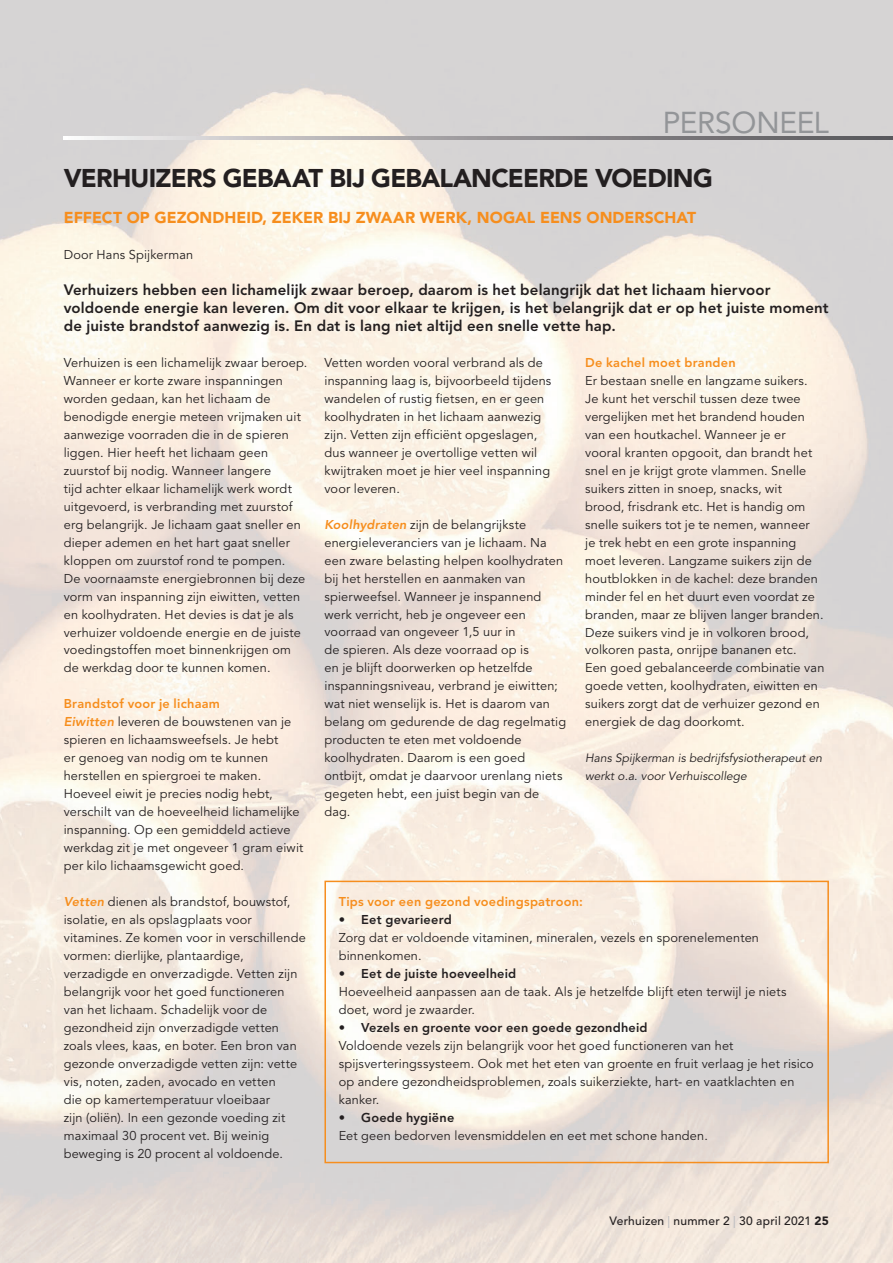
<style>
.page{position:relative;width:893px;height:1263px;background:#fff}
.page>*{position:absolute;margin:0;border:0;box-sizing:border-box;transform-origin:0 0}
.t1{font:30px "Avenir LT Std";letter-spacing:-.015em;color:#939598}
.t2{font:900 25.5px "Avenir LT Std";letter-spacing:-.03em;color:#231f20}
.t3{font:900 15.75px "Avenir LT Std";color:#f68e1e}
.t4{font:800 15px/18px "Avenir LT Std";letter-spacing:.01em;color:#231f20}
.t5{font:12.75px/18px "Avenir LT Std";letter-spacing:.01em;color:#231f20}
.t6{font:800 12.75px "Avenir LT Std";letter-spacing:.015em;color:#231f20}
.t7{font:800 12.75px "Avenir LT Std";letter-spacing:.015em;color:#f68e1e}
.t8{font:italic 12px/18px "Avenir LT Std";color:#231f20}
.t9{font:500 12px "Avenir LT Std";letter-spacing:.02em;color:#231f20}
.s1{font-weight:800;color:#f68e1e}
.s2{font-weight:800;font-style:italic;color:#f68e1e}
.s3{color:#bcbdc0}
.s4{font-weight:900}
</style>
<div class="page">
<img style="left:682px;top:0;width:211px;height:1263px">
<svg style="left:74px;top:136px;width:819px;height:3px;background:#9f9d9f"></svg>
<div style="left:324px;top:881px;width:505px;height:282px;border:2px solid #f68e1e"></div>
<h1 class="t1" style="left:663px;top:105px;width:167px">PERSONEEL</h1>
<h2 class="t2" style="left:64px;top:163px;width:650px">VERHUIZERS GEBAAT BIJ GEBALANCEERDE VOEDING</h2>
<p class="t3" style="left:64px;top:208px;width:634px">EFFECT OP GEZONDHEID, ZEKER BIJ ZWAAR WERK, NOGAL EENS ONDERSCHAT</p>
<p class="t5" style="left:64px;top:246px;width:131px">Door Hans Spijkerman</p>
<p class="t4" style="left:64px;top:282px;width:766px">Verhuizers hebben een lichamelijk zwaar beroep, daarom is het belangrijk dat het lichaam hiervoor voldoende energie kan leveren. Om dit voor elkaar te krijgen, is het belangrijk dat er op het juiste moment de juiste brandstof aanwezig is. En dat is lang niet altijd een snelle vette hap.</p>
<p class="t5" style="left:64px;top:354px;width:245px">Verhuizen is een lichamelijk zwaar beroep.<br>Wanneer er korte zware inspanningen worden gedaan, kan het lichaam de benodigde energie meteen vrijmaken uit aanwezige voorraden die in de spieren liggen. Hier heeft het lichaam geen zuurstof bij nodig. Wanneer langere<br>tijd achter elkaar lichamelijk werk wordt uitgevoerd, is verbranding met zuurstof erg belangrijk. Je lichaam gaat sneller en dieper ademen en het hart gaat sneller kloppen om zuurstof rond te pompen.<br>De voornaamste energiebronnen bij deze vorm van inspanning zijn eiwitten, vetten en koolhydraten. Het devies is dat je als verhuizer voldoende energie en de juiste voedingstoffen moet binnenkrijgen om de werkdag door te kunnen komen.</p>
<p class="t5" style="left:64px;top:696px;width:241px"><span class="s1">Brandstof voor je lichaam<br></span><span class="s2">Eiwitten</span> leveren de bouwstenen van je spieren en lichaamsweefsels. Je hebt<br>er genoeg van nodig om te kunnen herstellen en spiergroei te maken.<br>Hoeveel eiwit je precies nodig hebt, verschilt van de hoeveelheid lichamelijke inspanning. Op een gemiddeld actieve werkdag zit je met ongeveer 1 gram eiwit per kilo lichaamsgewicht goed.</p>
<p class="t5" style="left:64px;top:894px;width:244px"><span class="s2">Vetten</span> dienen als brandstof, bouwstof, isolatie, en als opslagplaats voor vitamines. Ze komen voor in verschillende vormen: dierlijke, plantaardige, verzadigde en onverzadigde. Vetten zijn belangrijk voor het goed functioneren van het lichaam. Schadelijk voor de gezondheid zijn onverzadigde vetten zoals vlees, kaas, en boter. Een bron van gezonde onverzadigde vetten zijn: vette vis, noten, zaden, avocado en vetten<br>die op kamertemperatuur vloeibaar<br>zijn (oliën). In een gezonde voeding zit maximaal 30 procent vet. Bij weinig beweging is 20 procent al voldoende.</p>
<p class="t7" style="left:585px;top:357px;width:152px">De kachel moet branden</p>
<p class="t5" style="left:585px;top:372px;width:241px">Er bestaan snelle en langzame suikers.<br>Je kunt het verschil tussen deze twee vergelijken met het brandend houden van een houtkachel. Wanneer je er vooral kranten opgooit, dan brandt het snel en je krijgt grote vlammen. Snelle suikers zitten in snoep, snacks, wit<br>brood, frisdrank etc. Het is handig om snelle suikers tot je te nemen, wanneer<br>je trek hebt en een grote inspanning moet leveren. Langzame suikers zijn de houtblokken in de kachel: deze branden minder fel en het duurt even voordat ze branden, maar ze blijven langer branden.<br>Deze suikers vind je in volkoren brood, volkoren pasta, onrijpe bananen etc.<br>Een goed gebalanceerde combinatie van goede vetten, koolhydraten, eiwitten en suikers zorgt dat de verhuizer gezond en energiek de dag doorkomt.</p>
<p class="t8" style="left:585px;top:750px;width:238px">Hans Spijkerman is bedrijfsfysiotherapeut en werkt o.a. voor Verhuiscollege</p>
<p class="t5" style="left:324px;top:354px;width:228px">Vetten worden vooral verbrand als de inspanning laag is, bijvoorbeeld tijdens wandelen of rustig fietsen, en er geen koolhydraten in het lichaam aanwezig zijn. Vetten zijn efficiënt opgeslagen, dus wanneer je overtollige vetten wil kwijtraken moet je hier veel inspanning voor leveren.</p>
<p class="t5" style="left:324px;top:516px;width:243px"><span class="s2">Koolhydraten</span> zijn de belangrijkste energieleveranciers van je lichaam. Na een zware belasting helpen koolhydraten bij het herstellen en aanmaken van spierweefsel. Wanneer je inspannend werk verricht, heb je ongeveer een voorraad van ongeveer 1,5 uur in<br>de spieren. Als deze voorraad op is<br>en je blijft doorwerken op hetzelfde inspanningsniveau, verbrand je eiwitten; wat niet wenselijk is. Het is daarom van belang om gedurende de dag regelmatig producten te eten met voldoende koolhydraten. Daarom is een goed ontbijt, omdat je daarvoor urenlang niets gegeten hebt, een juist begin van de dag.</p>
<p class="t7" style="left:339px;top:896px;width:246px">Tips voor een gezond voedingspatroon:</p>
<p class="t6" style="left:339px;top:914px;width:115px">• Eet gevarieerd</p>
<p class="t5" style="left:339px;top:930px;width:422px">Zorg dat er voldoende vitaminen, mineralen, vezels en sporenelementen binnenkomen.</p>
<p class="t6" style="left:339px;top:968px;width:179px">• Eet de juiste hoeveelheid</p>
<p class="t5" style="left:339px;top:984px;width:449px">Hoeveelheid aanpassen aan de taak. Als je hetzelfde blijft eten terwijl je niets doet, word je zwaarder.</p>
<p class="t6" style="left:339px;top:1022px;width:310px">• Vezels en groente voor een goede gezondheid</p>
<p class="t5" style="left:339px;top:1038px;width:476px">Voldoende vezels zijn belangrijk voor het goed functioneren van het spijsverteringssysteem. Ook met het eten van groente en fruit verlaag je het risico op andere gezondheidsproblemen, zoals suikerziekte, hart- en vaatklachten en kanker.</p>
<p class="t6" style="left:339px;top:1112px;width:117px">• Goede hygiëne</p>
<p class="t5" style="left:339px;top:1128px;width:371px">Eet geen bedorven levensmiddelen en eet met schone handen.</p>
<p class="t9" style="left:609px;top:1213px;width:221px">Verhuizen <span class="s3">|</span> nummer 2 <span class="s3">|</span> 30 april 2021 <span class="s4">25</span></p>
</div>
